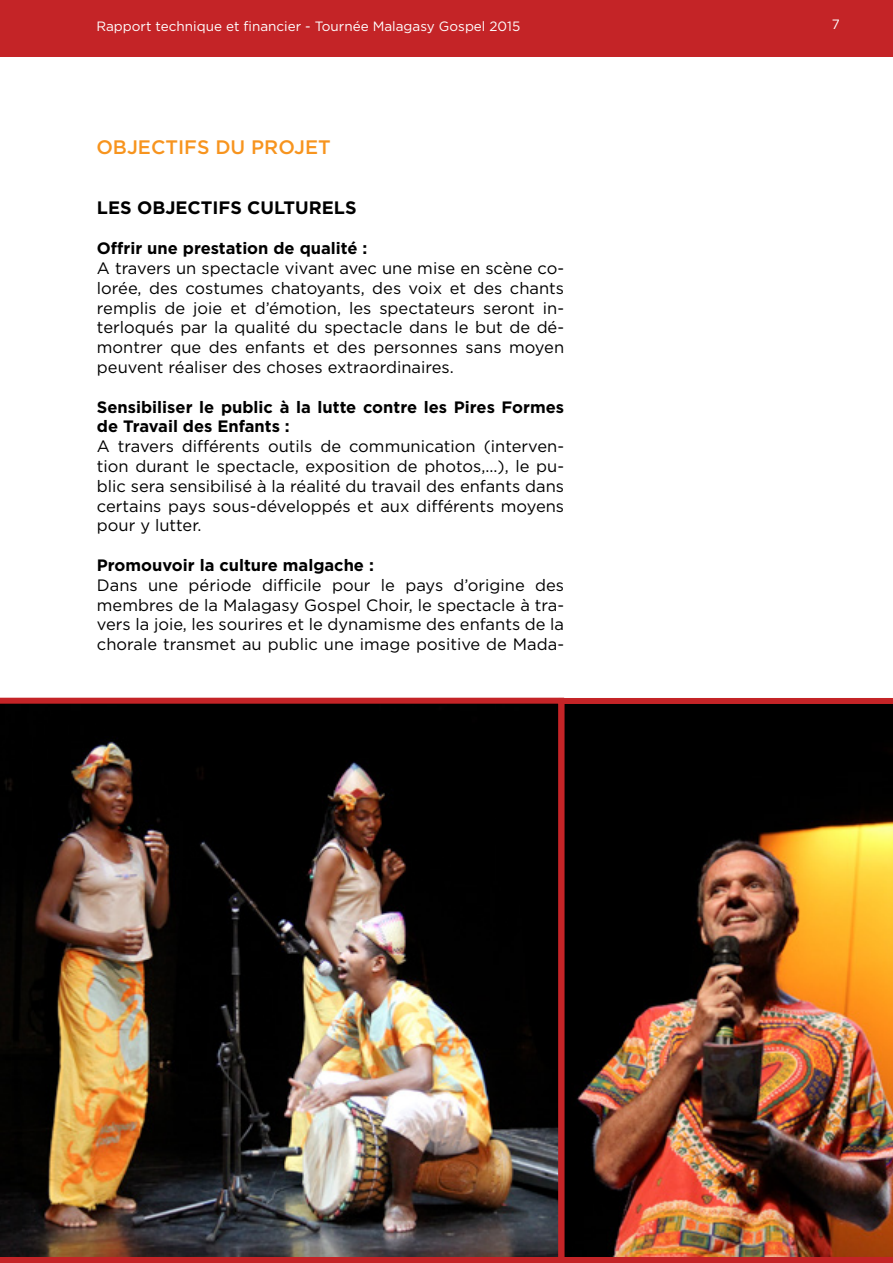
<style>
.page{position:relative;width:893px;height:1263px;background:#fff}
.page>*{position:absolute;margin:0;border:0;box-sizing:border-box;transform-origin:0 0}
.t1{font:500 19.5px "Gotham";color:#f7941e}
.t2{font:700 18px "Gotham";color:#000}
.t3{font:16.5px/19.8px "Gotham";color:#000;text-align:justify}
.t4{font:700 16.5px/19.8px "Gotham";color:#000}
.t5{font:13.5px "Gotham";color:#fff}
</style>
<div class="page">
<div style="left:0;top:0;width:893px;height:57px;background:#c42427"></div>
<img style="left:564px;top:698px;width:329px;height:565px">
<img style="left:0;top:698px;width:564px;height:565px">
<p class="t5" style="left:96px;top:18px;width:425px">Rapport technique et financier - Tournée Malagasy Gospel 2015</p>
<p class="t5" style="left:832px;top:15px;width:10px">7</p>
<p class="t1" style="left:96px;top:134px;width:231px">OBJECTIFS DU PROJET</p>
<p class="t2" style="left:97px;top:196px;width:212px">Les o bjectifs cu lture</p>
<p class="t2" style="left:334px;top:196px;width:24px">ls</p>
<p class="t4" style="left:97px;top:238px;width:272px">Offrir une prestation de qualité :</p>
<p class="t3" style="left:97px;top:258px;width:469px">A travers un spectacle vivant avec une mise en scène co&shy;lorée, des costumes chatoyants, des voix et des chants remplis de joie et d’émotion, les spectateurs seront in&shy;terloqués par la qualité du spectacle dans le but de dé&shy;montrer que des enfants et des personnes sans moyen peuvent réaliser des choses extraordinaires.</p>
<p class="t4" style="left:97px;top:397px;width:469px">Sensibiliser le public à la lutte contre les Pires Formes de Travail des Enfants :</p>
<p class="t3" style="left:97px;top:436px;width:469px">A travers différents outils de communication (interven&shy;tion durant le spectacle, exposition de photos,...), le pu&shy;blic sera sensibilisé à la réalité du travail des enfants dans certains pays sous-développés et aux différents moyens pour y lutter.</p>
<p class="t4" style="left:97px;top:555px;width:278px">Promouvoir la culture malgache :</p>
<p class="t3" style="left:97px;top:575px;width:469px">Dans une période difficile pour le pays d’origine des membres de la Malagasy Gospel Choir, le spectacle à tra&shy;vers la joie, les sourires et le dynamisme des enfants de la chorale transmet au public une image positive de Mada-</p>
</div>
